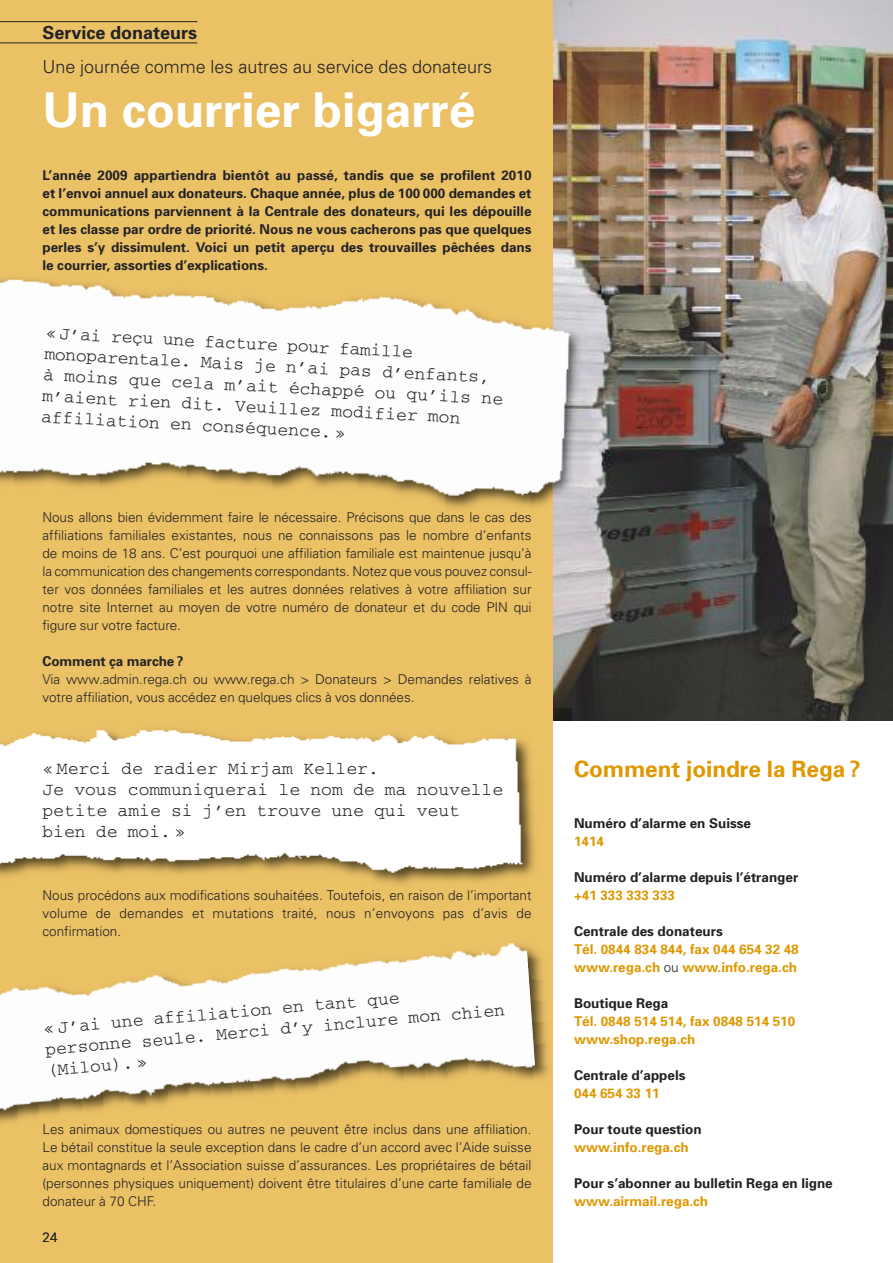
<style>
.page{position:relative;width:893px;height:1263px;background:#fff}
.page>*{position:absolute;margin:0;border:0;box-sizing:border-box;transform-origin:0 0}
.t1{font:700 48px "Univers";color:#fff}
.t2{font:700 22.5px "Univers";color:#de9800}
.t3{font:18px/21px "Courier";color:#222225}
.t4{font:300 18px "Univers";color:#222225}
.t5{font:700 18px "Univers";color:#222225}
.t6{font:300 13.5px/18px "Univers";letter-spacing:-.005em;color:#222225;text-align:justify}
.t7{font:700 13.5px/18px "Univers";color:#222225;text-align:justify}
.t8{font:700 13.5px/18px "Univers";color:#de9800}
.s1{font-weight:300;color:#222225}
</style>
<div class="page">
<img style="left:553px;top:0;width:340px;height:720px">
<div style="left:0;top:0;width:553px;height:1263px;background:#ebc166"></div>
<img style="left:553px;top:276px;width:52px;height:265px">
<img style="left:0;top:274px;width:583px;height:238px">
<img style="left:1px;top:708px;width:571px;height:176px">
<img style="left:0;top:719px;width:532px;height:157px">
<img style="left:537px;top:954px;width:12px;height:125px">
<img style="left:0;top:943px;width:537px;height:180px">
<hr style="left:0;top:21px;width:197px;height:1px;background:#222225">
<hr style="left:0;top:43px;width:197px;height:1px;background:#222225">
<svg style="left:129px;top:377px;width:32px;height:11px"></svg>
<h3 class="t5" style="left:43px;top:26px;width:156px">Service donateurs</h3>
<h3 class="t4" style="left:43px;top:60px;width:451px">Une journée comme les autres au service des donateurs</h3>
<h1 class="t1" style="left:43px;top:92px;width:434px">Un courrier bigarré</h1>
<p class="t7" style="left:43px;top:167px;width:490px">L’année 2009 appartiendra bientôt au passé, tandis que se profilent 2010 et l’envoi annuel aux donateurs. Chaque année, plus de 100 000 demandes et communications parviennent à la Centrale des donateurs, qui les dépouille et les classe par ordre de priorité. Nous ne vous cacherons pas que quelques perles s’y dissimulent. Voici un petit aperçu des trouvailles pêchées dans le courrier, assorties d’explications.</p>
<h3 class="t3" style="left:46px;top:323px;width:57px;rotate:3deg">« J’ai</h3>
<h3 class="t3" style="left:112px;top:327px;width:304px;rotate:3deg">reçu une facture pour famille</h3>
<h3 class="t3" style="left:44px;top:365px;width:77px;rotate:3deg">à moins</h3>
<h3 class="t3" style="left:45px;top:344px;width:448px;rotate:3deg">monoparentale. Mais je n’ai pas d’enfants,</h3>
<h3 class="t3" style="left:44px;top:365px;width:462px;text-indent:128px;rotate:3deg">cela m’ait échappé ou qu’ils ne m’aient rien dit. Veuillez modifier mon affiliation</h3>
<h3 class="t3" style="left:171px;top:414px;width:177px;rotate:3deg">en conséquence. »</h3>
<p class="t6" style="left:43px;top:509px;width:490px">Nous allons bien évidemment faire le nécessaire. Précisons que dans le cas des affiliations familiales existantes, nous ne connaissons pas le nombre d’enfants de moins de 18 ans. C’est pourquoi une affiliation familiale est maintenue jusqu’à la communication des changements correspondants. Notez que vous pouvez consul&shy;ter vos données familiales et les autres données relatives à votre affiliation sur notre site Internet au moyen de votre numéro de donateur et du code PIN qui figure sur votre facture.</p>
<p class="t7" style="left:43px;top:653px;width:142px">Comment ça marche ?</p>
<p class="t6" style="left:43px;top:671px;width:490px">Via www.admin.rega.ch ou www.rega.ch &gt; Donateurs &gt; Demandes relatives à votre affiliation, vous accédez en quelques clics à vos données.</p>
<h3 class="t3" style="left:43px;top:759px;width:462px">« Merci de radier Mirjam Keller.<br>Je vous communiquerai le nom de ma nouvelle petite amie si j’en trouve une qui veut bien de moi. »</h3>
<p class="t6" style="left:43px;top:887px;width:490px">Nous procédons aux modifications souhaitées. Toutefois, en raison de l’important volume de demandes et mutations traité, nous n’envoyons pas d’avis de confirmation.</p>
<h3 class="t3" style="left:43px;top:1019px;width:463px;rotate:-5deg">« J’ai une affiliation en tant que<br>personne seule. Merci d’y inclure mon chien (Milou). »</h3>
<p class="t6" style="left:43px;top:1121px;width:490px">Les animaux domestiques ou autres ne peuvent être inclus dans une affiliation.<br>Le bétail constitue la seule exception dans le cadre d’un accord avec l’Aide suisse aux montagnards et l’Association suisse d’assurances. Les propriétaires de bétail (personnes physiques uniquement) doivent être titulaires d’une carte familiale de donateur à 70 CHF.</p>
<p class="t6" style="left:43px;top:1229px;width:16px">24</p>
<h2 class="t2" style="left:574px;top:761px;width:288px">Comment joindre la Rega ?</h2>
<p class="t7" style="left:574px;top:815px;width:179px">Numéro d’alarme en Suisse</p>
<p class="t8" style="left:574px;top:833px;width:31px">1414</p>
<p class="t7" style="left:574px;top:869px;width:226px">Numéro d’alarme depuis l’étranger</p>
<p class="t8" style="left:574px;top:887px;width:102px">+41 333 333 333</p>
<p class="t7" style="left:574px;top:923px;width:150px">Centrale des donateurs</p>
<p class="t8" style="left:574px;top:941px;width:226px">Tél. 0844 834 844, fax 044 654 32 48 www.rega.ch <span class="s1">ou</span> www.info.rega.ch</p>
<p class="t7" style="left:574px;top:995px;width:96px">Boutique Rega</p>
<p class="t8" style="left:574px;top:1013px;width:223px">Tél. 0848 514 514, fax 0848 514 510 www.shop.rega.ch</p>
<p class="t7" style="left:574px;top:1067px;width:113px">Centrale d’appels</p>
<p class="t8" style="left:574px;top:1085px;width:87px">044 654 33 11</p>
<p class="t7" style="left:574px;top:1121px;width:129px">Pour toute question</p>
<p class="t8" style="left:574px;top:1139px;width:116px">www.info.rega.ch</p>
<p class="t7" style="left:574px;top:1175px;width:260px">Pour s’abonner au bulletin Rega en ligne</p>
<p class="t8" style="left:574px;top:1193px;width:136px">www.airmail.rega.ch</p>
</div>
